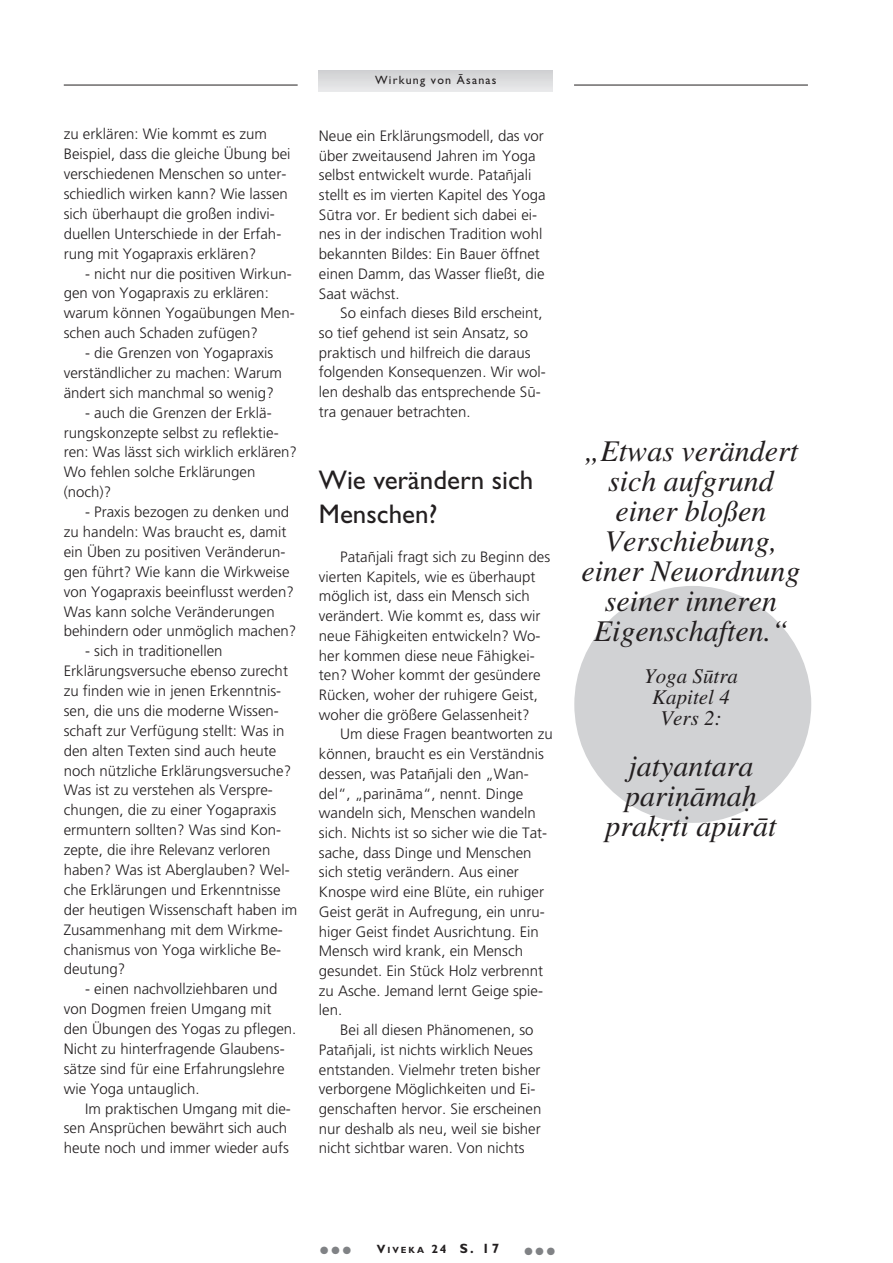
<style>
.page{position:relative;width:893px;height:1263px;background:#fff}
.page>*{position:absolute;margin:0;border:0;box-sizing:border-box;transform-origin:0 0}
.t1{font:italic 30px/30px "Times Indian";color:#231f20;text-align:center}
.t2{font:27px/33.2px "Gill Sans";color:#231f20}
.t3{font:italic 21px/21px "Times Indian";color:#231f20;text-align:center}
.t4{font:300 15px/20px "Frut Indian";color:#231f20}
.t5{font:12px "Gill Indian";letter-spacing:.1em;color:#231f20}
.t6{font:10.5px "Zapf Dingbats";color:#808285}
.t7{font:700 9px "Gill Sans";letter-spacing:.22em;color:#231f20}
.s1{font-size:12px}
.s2{font-size:13.5px}
</style>
<div class="page">
<div style="left:574px;top:586px;width:237px;height:237px;background:#d1d2d4;border-radius:50%"></div>
<hr style="left:64px;top:85px;width:234px;height:1px;background:#231f20">
<hr style="left:319px;top:91px;width:234px;height:1px;background:#e3e4e6">
<hr style="left:319px;top:89px;width:234px;height:2px;background:#e1e2e4">
<hr style="left:319px;top:87px;width:234px;height:2px;background:#dedfe1">
<hr style="left:319px;top:85px;width:234px;height:2px;background:#dadbdd">
<hr style="left:319px;top:83px;width:234px;height:2px;background:#d6d7d9">
<hr style="left:319px;top:81px;width:234px;height:2px;background:#d4d5d7">
<hr style="left:319px;top:79px;width:234px;height:2px;background:#cfd0d2">
<hr style="left:319px;top:77px;width:234px;height:2px;background:#cccdcf">
<hr style="left:319px;top:75px;width:234px;height:2px;background:#c9cacc">
<hr style="left:319px;top:73px;width:234px;height:2px;background:#c5c6c8">
<hr style="left:319px;top:71px;width:234px;height:2px;background:#c2c3c5">
<hr style="left:319px;top:70px;width:234px;height:1px;background:#bebfc2">
<hr style="left:574px;top:85px;width:234px;height:1px;background:#231f20">
<p class="t4" style="left:64px;top:125px;width:228px">zu erklären: Wie kommt es zum Beispiel, dass die gleiche Übung bei verschiedenen Menschen so unter&shy;schiedlich wirken kann? Wie lassen sich überhaupt die großen indivi&shy;duellen Unterschiede in der Erfah&shy;rung mit Yogapraxis erklären?</p>
<p class="t4" style="left:64px;top:264px;width:232px;text-indent:21px">- nicht nur die positiven Wirkun&shy;gen von Yogapraxis zu erklären: warum können Yogaübungen Men&shy;schen auch Schaden zufügen?</p>
<p class="t4" style="left:64px;top:344px;width:220px;text-indent:21px">- die Grenzen von Yogapraxis verständlicher zu machen: Warum ändert sich manchmal so wenig?</p>
<p class="t4" style="left:64px;top:404px;width:235px;text-indent:21px">- auch die Grenzen der Erklä&shy;rungskonzepte selbst zu reflektie&shy;ren: Was lässt sich wirklich erklären?<br>Wo fehlen solche Erklärungen (noch)?</p>
<p class="t4" style="left:64px;top:503px;width:234px;text-indent:21px">- Praxis bezogen zu denken und zu handeln: Was braucht es, damit ein Üben zu positiven Veränderun&shy;gen führt? Wie kann die Wirkweise von Yogapraxis beeinflusst werden?<br>Was kann solche Veränderungen behindern oder unmöglich machen?</p>
<p class="t4" style="left:64px;top:642px;width:235px;text-indent:21px">- sich in traditionellen<br>Erklärungsversuche ebenso zurecht zu finden wie in jenen Erkenntnis&shy;sen, die uns die moderne Wissen&shy;schaft zur Verfügung stellt: Was in den alten Texten sind auch heute noch nützliche Erklärungsversuche?<br>Was ist zu verstehen als Verspre&shy;chungen, die zu einer Yogapraxis ermuntern sollten? Was sind Kon&shy;zepte, die ihre Relevanz verloren haben? Was ist Aberglauben? Wel&shy;che Erklärungen und Erkenntnisse der heutigen Wissenschaft haben im<br>Zusammenhang mit dem Wirkme&shy;chanismus von Yoga wirkliche Be&shy;deutung?</p>
<p class="t4" style="left:64px;top:980px;width:234px;text-indent:21px">- einen nachvollziehbaren und von Dogmen freien Umgang mit den Übungen des Yogas zu pflegen.<br>Nicht zu hinterfragende Glaubens&shy;sätze sind für eine Erfahrungslehre wie Yoga untauglich.</p>
<p class="t4" style="left:64px;top:1099px;width:229px;text-indent:21px">Im praktischen Umgang mit die&shy;sen Ansprüchen bewährt sich auch heute noch und immer wieder aufs</p>
<p class="t5" style="left:375px;top:75px;width:123px">Wirkung von Âsanas</p>
<p class="t4" style="left:319px;top:127px;width:228px">Neue ein Erklärungsmodell, das vor über zweitausend Jahren im Yoga selbst entwickelt wurde. Patañjali stellt es im vierten Kapitel des Yoga<br>Sûtra vor. Er bedient sich dabei ei&shy;nes in der indischen Tradition wohl bekannten Bildes: Ein Bauer öffnet einen Damm, das Wasser fließt, die<br>Saat wächst.</p>
<p class="t4" style="left:319px;top:304px;width:228px;text-indent:21px">So einfach dieses Bild erscheint, so tief gehend ist sein Ansatz, so praktisch und hilfreich die daraus folgenden Konsequenzen. Wir wol&shy;len deshalb das entsprechende Sû&shy;tra genauer betrachten.</p>
<h2 class="t2" style="left:319px;top:466px;width:216px">Wie verändern sich<br>Menschen?</h2>
<p class="t4" style="left:319px;top:548px;width:233px;text-indent:21px">Patañjali fragt sich zu Beginn des vierten Kapitels, wie es überhaupt möglich ist, dass ein Mensch sich verändert. Wie kommt es, dass wir neue Fähigkeiten entwickeln? Wo&shy;her kommen diese neue Fähigkei&shy;ten? Woher kommt der gesündere Rücken, woher der ruhigere Geist, woher die größere Gelassenheit?</p>
<p class="t4" style="left:319px;top:725px;width:235px;text-indent:21px">Um diese Fragen beantworten zu können, braucht es ein Verständnis dessen, was Patañjali den „Wan&shy;del“, „parinâma“, nennt. Dinge wandeln sich, Menschen wandeln sich. Nichts ist so sicher wie die Tat&shy;sache, dass Dinge und Menschen sich stetig verändern. Aus einer<br>Knospe wird eine Blüte, ein ruhiger<br>Geist gerät in Aufregung, ein unru&shy;higer Geist findet Ausrichtung. Ein<br>Mensch wird krank, ein Mensch gesundet. Ein Stück Holz verbrennt zu Asche. Jemand lernt Geige spie&shy;len.</p>
<p class="t4" style="left:319px;top:1021px;width:224px;text-indent:21px">Bei all diesen Phänomenen, so Patañjali, ist nichts wirklich Neues entstanden. Vielmehr treten bisher verborgene Möglichkeiten und Ei&shy;genschaften hervor. Sie erscheinen nur deshalb als neu, weil sie bisher nicht sichtbar waren. Von nichts</p>
<h1 class="t1" style="left:581px;top:439px;width:221px">„Etwas verändert sich aufgrund einer bloßen<br>Verschiebung, einer Neuordnung seiner inneren<br>Eigenschaften.“</h1>
<h3 class="t3" style="left:644px;top:667px;width:95px">Yoga Sûtra<br>Kapitel 4<br>Vers 2:</h3>
<h1 class="t1" style="left:606px;top:754px;width:172px">jatyantara pari~âmaª prak®ti apûrât</h1>
<p class="t6" style="left:320px;top:1244px;width:32px">● ● ●</p>
<p class="t7" style="left:377px;top:1246px;width:124px"><span class="s1">V</span>IVEKA <span class="s1">24</span> <span class="s2">S. 17</span></p>
<p class="t6" style="left:524px;top:1245px;width:32px">● ● ●</p>
</div>
